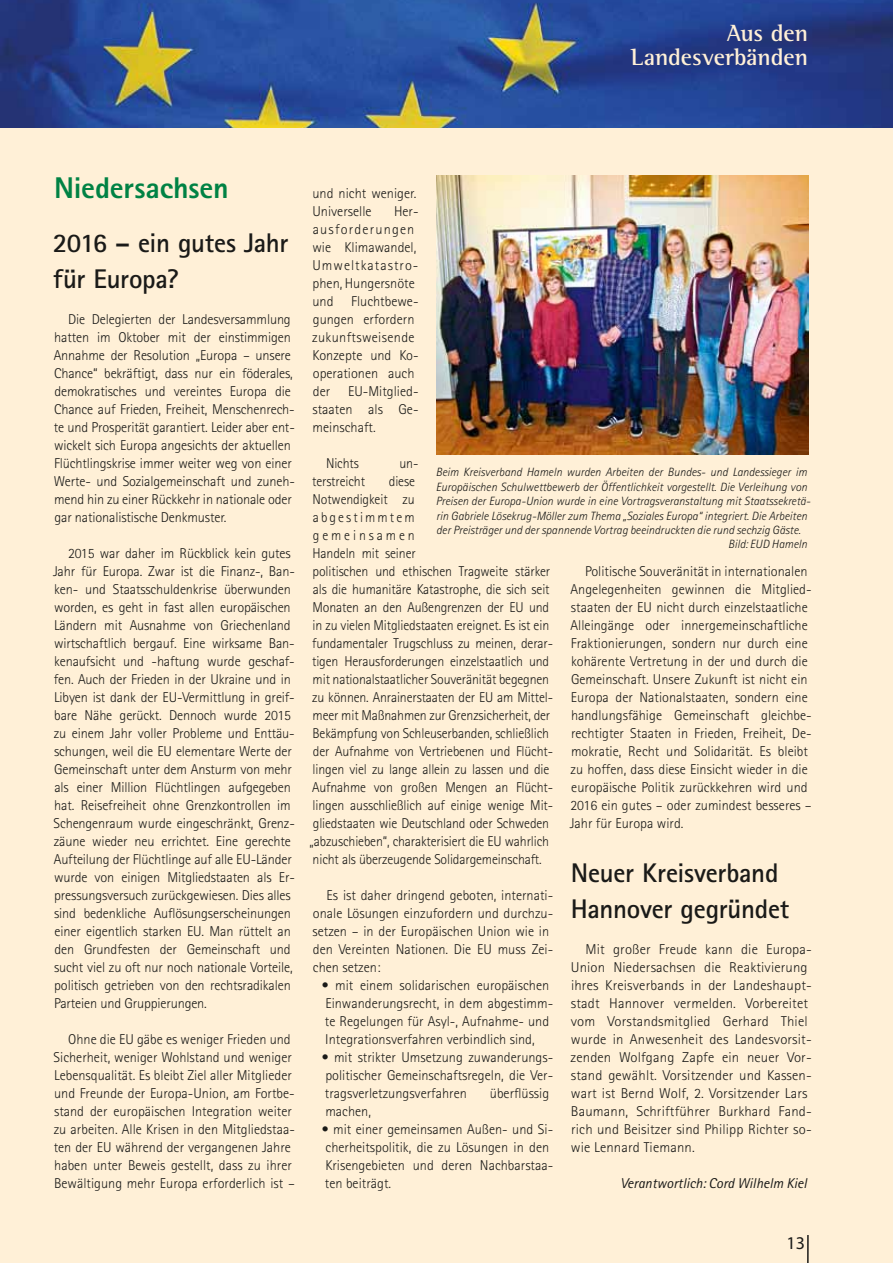
<style>
.page{position:relative;width:893px;height:1263px;background:#fff0d7}
.page>*{position:absolute;margin:0;border:0;box-sizing:border-box;transform-origin:0 0}
.t1{font:800 30px "Rotis Sans Serif Std";letter-spacing:-.005em;color:#008244}
.t2{font:700 27px/36px "Rotis Sans Serif Std";letter-spacing:-.01em;color:#1a1a18}
.t3{font:700 24px/24px "Rotis Semi Serif Std";letter-spacing:-.005em;color:#fff0d7;text-align:right}
.t4{font:18px "Myriad Pro";color:#1a1a18}
.t5{font:300 14.25px/18px "Rotis Sans Serif Std";letter-spacing:-.01em;color:#1a1a18}
.t6{font:300 14.25px/18px "Rotis Sans Serif Std";letter-spacing:.01em;color:#1a1a18}
.t7{font:italic 14.25px "Rotis Sans Serif Std";color:#1a1a18}
.t8{font:italic 300 12px "Rotis Sans Serif Std";color:#1a1a18}
</style>
<div class="page">
<img style="left:0;top:0;width:893px;height:128px">
<hr style="left:807px;top:1235px;width:2px;height:28px;background:#1a1a18">
<img style="left:436px;top:176px;width:372px;height:279px">
<h3 class="t3" style="left:631px;top:21px;width:179px">Aus den<br>Landesverbänden</h3>
<h1 class="t1" style="left:54px;top:169px;width:176px">Niedersachsen</h1>
<h2 class="t2" style="left:53px;top:224px;width:237px">2016 – ein gutes Jahr für Europa?</h2>
<p class="t5" style="left:54px;top:310px;width:243px;text-indent:14px">Die Delegierten der Landesversammlung hatten im Oktober mit der einstimmigen Annahme der Resolution „Europa – unsere Chance“ bekräftigt, dass nur ein föderales, demokratisches und vereintes Europa die Chance auf Frieden, Freiheit, Menschenrech&shy;te und Prosperität garantiert. Leider aber ent&shy;wickelt sich Europa angesichts der aktuellen Flüchtlingskrise immer weiter weg von einer Werte- und Sozialgemeinschaft und zuneh&shy;mend hin zu einer Rückkehr in nationale oder gar nationalistische Denkmuster.</p>
<p class="t5" style="left:53px;top:544px;width:243px;text-indent:15px">2015 war daher im Rückblick kein gutes Jahr für Europa. Zwar ist die Finanz-, Ban&shy;ken- und Staatsschuldenkrise überwunden worden, es geht in fast allen europäischen Ländern mit Ausnahme von Griechenland wirtschaftlich bergauf. Eine wirksame Ban&shy;kenaufsicht und -haftung wurde geschaf&shy;fen. Auch der Frieden in der Ukraine und in Libyen ist dank der EU-Vermittlung in greif&shy;bare Nähe gerückt. Dennoch wurde 2015 zu einem Jahr voller Probleme und Enttäu&shy;schungen, weil die EU elementare Werte der Gemeinschaft unter dem Ansturm von mehr als einer Million Flüchtlingen aufgegeben hat. Reisefreiheit ohne Grenzkontrollen im Schengenraum wurde eingeschränkt, Grenz&shy;zäune wieder neu errichtet. Eine gerechte Aufteilung der Flüchtlinge auf alle EU-Länder wurde von einigen Mitgliedstaaten als Er&shy;pressungsversuch zurückgewiesen. Dies alles sind bedenkliche Auflösungserscheinungen einer eigentlich starken EU. Man rüttelt an den Grundfesten der Gemeinschaft und sucht viel zu oft nur noch nationale Vorteile, politisch getrieben von den rechtsradikalen Parteien und Gruppierungen.</p>
<p class="t5" style="left:54px;top:1030px;width:243px;text-indent:15px">Ohne die EU gäbe es weniger Frieden und Sicherheit, weniger Wohlstand und weniger Lebensqualität. Es bleibt Ziel aller Mitglieder und Freunde der Europa-Union, am Fortbe&shy;stand der europäischen Integration weiter zu arbeiten. Alle Krisen in den Mitgliedstaa&shy;ten der EU während der vergangenen Jahre haben unter Beweis gestellt, dass zu ihrer Bewältigung mehr Europa erforderlich ist –</p>
<p class="t5" style="left:312px;top:184px;width:105px">und nicht weniger.<br>Universelle</p>
<p class="t5" style="left:312px;top:202px;width:108px;text-indent:82px">Her&shy;ausforderungen wie Klimawandel,<br>Umweltkatastro&shy;phen, Hungersnöte und Fluchtbewe&shy;gungen erfordern zukunftsweisende<br>Konzepte und Ko&shy;operationen auch der</p>
<p class="t5" style="left:312px;top:382px;width:108px;text-align:justify;text-indent:36px">EU-Mitglied&shy;staaten als Ge&shy;meinschaft.</p>
<p class="t5" style="left:326px;top:454px;width:34px">Nichts</p>
<p class="t5" style="left:400px;top:454px;width:20px">un-</p>
<p class="t5" style="left:312px;top:472px;width:54px">terstreicht</p>
<p class="t8" style="left:436px;top:465px;width:373px">Beim Kreisverband Hameln wurden Arbeiten der Bundes- und Landessieger im</p>
<p class="t8" style="left:436px;top:480px;width:373px">Europäischen Schulwettbewerb der Öffentlichkeit vorgestellt. Die Verleihung von</p>
<p class="t8" style="left:436px;top:494px;width:376px">Preisen der Europa-Union wurde in eine Vortragsveranstaltung mit Staatssekretä-</p>
<p class="t8" style="left:436px;top:509px;width:373px">rin Gabriele Lösekrug-Möller zum Thema „Soziales Europa“ integriert. Die Arbeiten</p>
<p class="t8" style="left:436px;top:523px;width:366px">der Preisträger und der spannende Vortrag beeindruckten die rund sechzig Gäste.</p>
<p class="t8" style="left:728px;top:537px;width:80px">Bild: EUD Hameln</p>
<p class="t5" style="left:310px;top:472px;width:245px;text-indent:79px">diese<br>Notwendigkeit zu<br>abgestimmtem<br>gemeinsamen<br>Handeln mit seiner<br>politischen und ethischen Tragweite stärker als die humanitäre Katastrophe, die sich seit Monaten an den Außengrenzen der EU und in zu vielen Mitgliedstaaten ereignet. Es ist ein fundamentaler Trugschluss zu meinen, derar&shy;tigen Herausforderungen einzelstaatlich und mit nationalstaatlicher Souveränität begegnen zu können. Anrainerstaaten der EU am Mittel&shy;meer mit Maßnahmen zur Grenzsicherheit, der Bekämpfung von Schleuserbanden, schließlich der Aufnahme von Vertriebenen und Flücht&shy;lingen viel zu lange allein zu lassen und die Aufnahme von großen Mengen an Flücht&shy;lingen ausschließlich auf einige wenige Mit&shy;gliedstaaten wie Deutschland oder Schweden „abzuschieben“, charakterisiert die EU wahrlich nicht als überzeugende Solidargemeinschaft.</p>
<p class="t5" style="left:312px;top:886px;width:242px;text-indent:14px">Es ist daher dringend geboten, internati&shy;onale Lösungen einzufordern und durchzu&shy;setzen – in der Europäischen Union wie in den Vereinten Nationen. Die EU muss Zei&shy;chen setzen:</p>
<p class="t5" style="left:322px;top:976px;width:233px">• mit einem solidarischen europäischen Einwanderungsrecht, in dem abgestimm&shy;te Regelungen für Asyl-, Aufnahme- und Integrationsverfahren verbindlich sind,</p>
<p class="t5" style="left:322px;top:1048px;width:233px;text-align:justify">• mit strikter Umsetzung zuwanderungs&shy;politischer Gemeinschaftsregeln, die Ver&shy;tragsverletzungsverfahren</p>
<p class="t5" style="left:570px;top:562px;width:243px;text-indent:15px">Politische Souveränität in internationalen Angelegenheiten gewinnen die Mitglied&shy;staaten der EU nicht durch einzelstaatliche Alleingänge oder innergemeinschaftliche Fraktionierungen, sondern nur durch eine kohärente Vertretung in der und durch die Gemeinschaft. Unsere Zukunft ist nicht ein Europa der Nationalstaaten, sondern eine handlungsfähige Gemeinschaft gleichbe&shy;rechtigter Staaten in Frieden, Freiheit, De&shy;mokratie, Recht und Solidarität. Es bleibt zu hoffen, dass diese Einsicht wieder in die europäische Politik zurückkehren wird und 2016 ein gutes – oder zumindest besseres – Jahr für Europa wird.</p>
<h2 class="t2" style="left:571px;top:854px;width:220px">Neuer Kreisverband<br>Hannover gegründet</h2>
<p class="t6" style="left:571px;top:940px;width:243px;text-indent:15px">Mit großer Freude kann die Europa-Union Niedersachsen die Reaktivierung ihres Kreisverbands in der Landeshaupt&shy;stadt Hannover vermelden. Vorbereitet vom Vorstandsmitglied Gerhard Thiel wurde in Anwesenheit des Landesvorsit&shy;zenden Wolfgang Zapfe ein neuer Vor&shy;stand gewählt. Vorsitzender und Kassen&shy;wart ist Bernd Wolf, 2. Vorsitzender Lars Baumann, Schriftführer Burkhard Fand&shy;rich und Beisitzer sind Philipp Richter so&shy;wie Lennard Tiemann.</p>
<p class="t7" style="left:620px;top:1175px;width:188px">Verantwortlich: Cord Wilhelm Kiel</p>
<p class="t5" style="left:490px;top:1084px;width:61px">überflüssig</p>
<p class="t5" style="left:325px;top:1102px;width:47px">machen,</p>
<p class="t5" style="left:322px;top:1120px;width:233px">• mit einer gemeinsamen Außen- und Si&shy;cherheitspolitik, die zu Lösungen in den Krisengebieten und deren Nachbarstaa&shy;ten beiträgt.</p>
<p class="t4" style="left:787px;top:1231px;width:20px">13</p>
</div>
